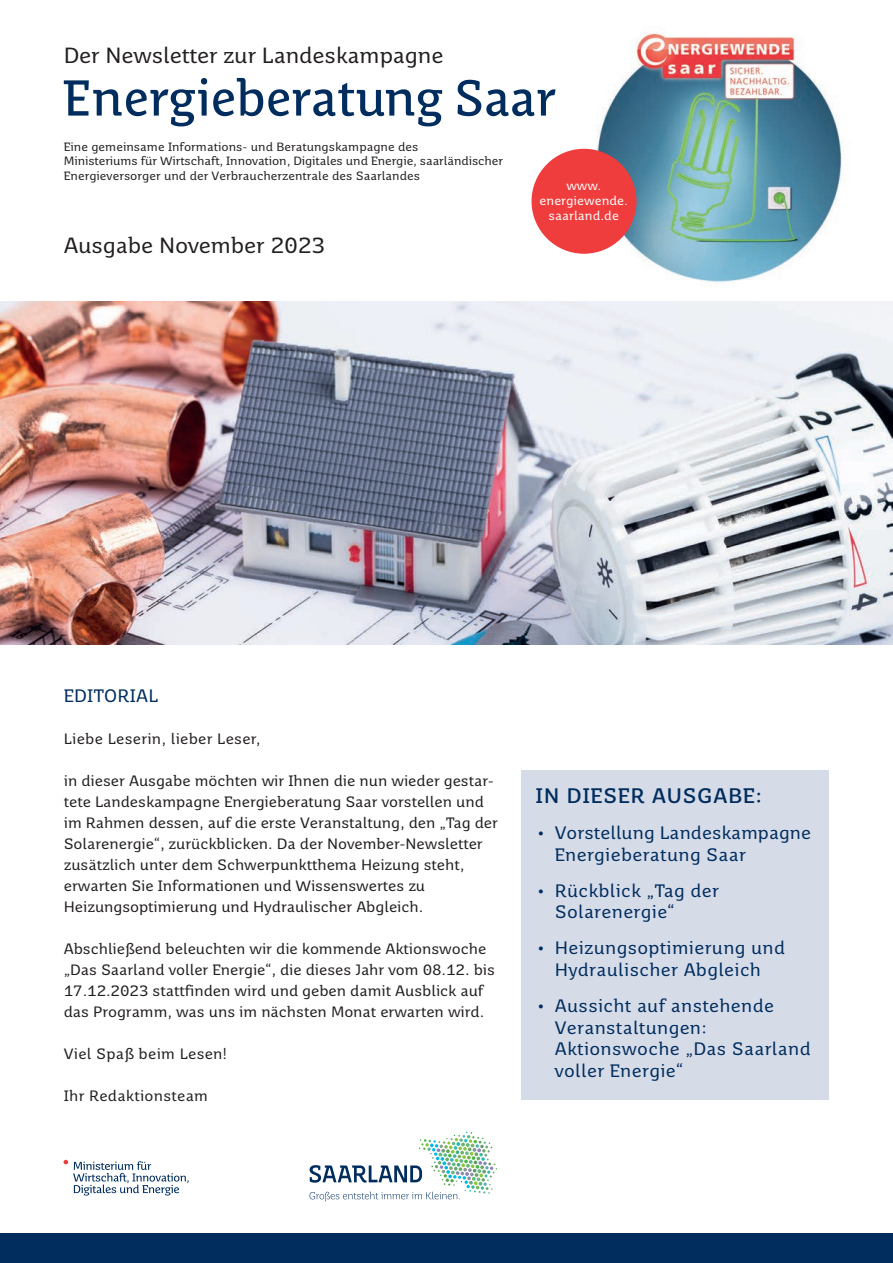
<style>
.page{position:relative;width:893px;height:1263px;background:#fff}
.page>*{position:absolute;margin:0;border:0;box-sizing:border-box;transform-origin:0 0}
.t1{font:21.9px "Saar 1450 Text";letter-spacing:-.01em;color:#231f20}
.t2{font:700 21px "Saar 1450 Text";letter-spacing:.025em;color:#002d5e}
.t3{font:18px/21.6px "Saar 1450 Text";letter-spacing:.015em;color:#002d5e}
.t4{font:15px/21px "Saar 1450 Text";letter-spacing:-.005em;color:#231f20}
.t5{font:15px "Saar 1450 Text";letter-spacing:.015em;color:#231f20}
.t6{font:12.45px/15px "Saar 1450 Text";color:#fff;text-align:center}
.t7{font:12px/14.4px "Saar 1450 Text";color:#231f20}
</style>
<div class="page">
<svg style="left:64px;top:1160px;width:125px;height:35px"></svg>
<img style="left:554px;top:29px;width:288px;height:253px">
<div style="left:531px;top:149px;width:105px;height:105px;background:#ee3d3c;border-radius:50%"></div>
<svg style="left:64px;top:78px;width:492px;height:48px"></svg>
<div style="left:0;top:1233px;width:893px;height:30px;background:#002d5e"></div>
<div style="left:521px;top:770px;width:308px;height:330px;background:#d6dbe8"></div>
<img style="left:0;top:301px;width:893px;height:343px">
<svg style="left:310px;top:1132px;width:187px;height:69px"></svg>
<h1 class="t1" style="left:64px;top:43px;width:381px">Der Newsletter zur Landeskampagne</h1>
<p class="t7" style="left:64px;top:139px;width:441px">Eine gemeinsame Informations- und Beratungskampagne des<br>Ministeriums für Wirtschaft, Innovation, Digitales und Energie, saarländischer<br>Energieversorger und der Verbraucherzentrale des Saarlandes</p>
<h1 class="t1" style="left:64px;top:232px;width:263px">Ausgabe November 2023</h1>
<p class="t6" style="left:540px;top:178px;width:90px">www. energiewende. saarland.de</p>
<p class="t3" style="left:64px;top:685px;width:96px">EDITORIAL</p>
<p class="t5" style="left:64px;top:730px;width:198px">Liebe Leserin, lieber Leser,</p>
<p class="t4" style="left:64px;top:770px;width:436px">in dieser Ausgabe möchten wir Ihnen die nun wieder gestar&shy;tete Landeskampagne Energieberatung Saar vorstellen und im Rahmen dessen, auf die erste Veranstaltung, den „Tag der Solarenergie“, zurückblicken. Da der November-Newsletter zusätzlich unter dem Schwerpunktthema Heizung steht, erwarten Sie Informationen und Wissenswertes zu Heizungsoptimierung und Hydraulischer Abgleich.</p>
<p class="t4" style="left:64px;top:938px;width:433px">Abschließend beleuchten wir die kommende Aktionswoche „Das Saarland voller Energie“, die dieses Jahr vom 08.12. bis 17.12.2023 stattfinden wird und geben damit Ausblick auf das Programm, was uns im nächsten Monat erwarten wird.</p>
<p class="t5" style="left:64px;top:1045px;width:165px">Viel Spaß beim Lesen!</p>
<p class="t5" style="left:64px;top:1087px;width:146px">Ihr Redaktionsteam</p>
<h2 class="t2" style="left:535px;top:783px;width:228px">IN DIESER AUSGABE:</h2>
<p class="t3" style="left:555px;top:822px;width:258px;text-indent:-19px">• Vorstellung Landeskampagne<br>Energieberatung Saar</p>
<p class="t3" style="left:555px;top:880px;width:166px;text-indent:-19px">• Rückblick „Tag der<br>Solarenergie“</p>
<p class="t3" style="left:535px;top:937px;width:251px;text-align:center">• Heizungsoptimierung und<br>Hydraulischer Abgleich</p>
<p class="t3" style="left:555px;top:995px;width:257px;text-indent:-19px">• Aussicht auf anstehende<br>Veranstaltungen:<br>Aktionswoche „Das Saarland voller Energie“</p>
</div>
